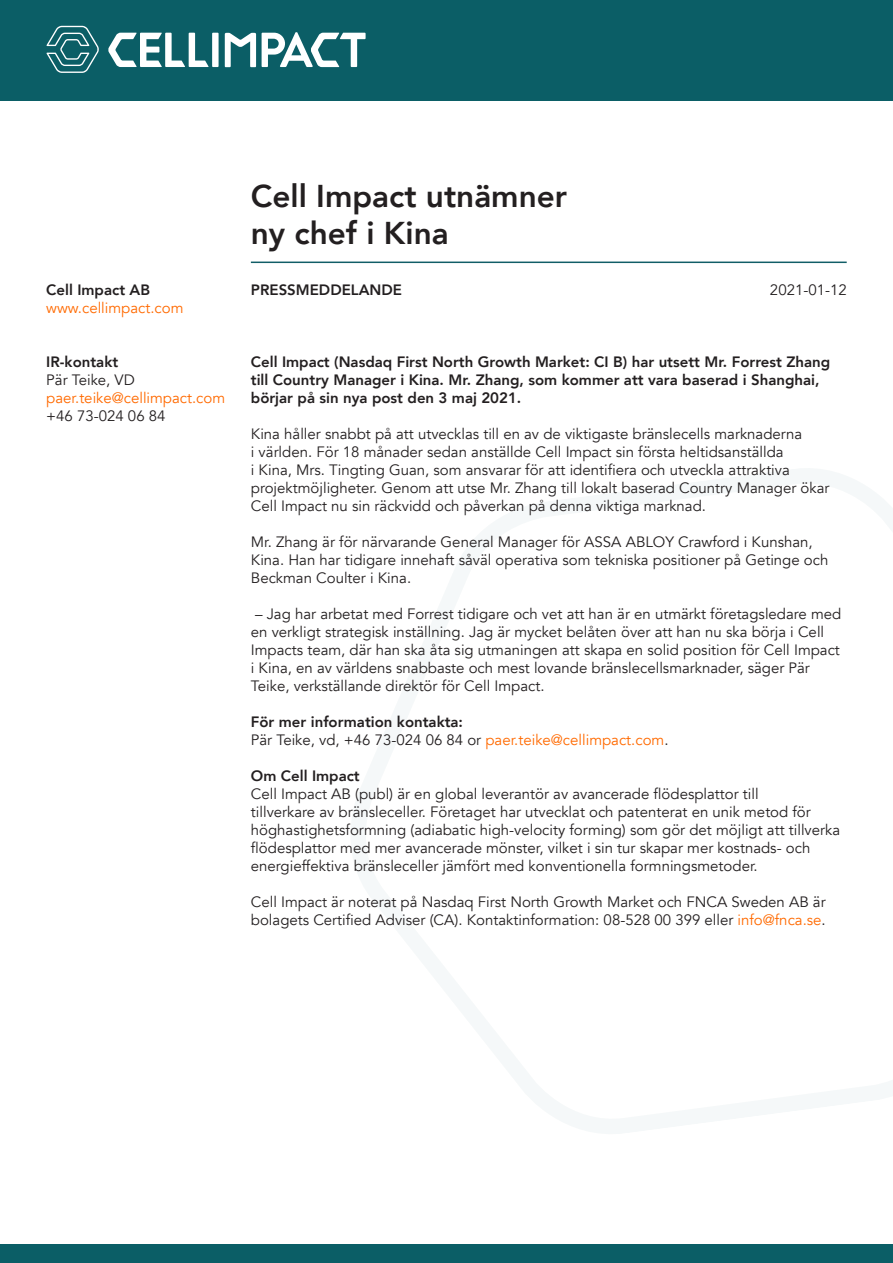
<style>
.page{position:relative;width:893px;height:1263px;background:#fff}
.page>*{position:absolute;margin:0;border:0;box-sizing:border-box;transform-origin:0 0}
.t1{font:800 31.5px/37.8px "Avenir";color:#231f20}
.Brödtext{font:15px/18px "Avenir";color:#231f20}
.t2{font:800 15px/18px "Avenir";color:#231f20}
.t3{font:15px "Avenir";color:#ff6a00}
.s1{color:#ff6a00}
</style>
<div class="page">
<hr style="left:251px;top:262px;width:596px;height:1px;background:#115e67">
<div style="left:0;top:0;width:893px;height:100px;background:#0b5e66"></div>
<div style="left:0;top:1245px;width:893px;height:18px;background:#0b5e66"></div>
<svg style="left:47px;top:26px;width:52px;height:47px"></svg>
<div style="left:212px;top:33px;width:7px;height:34px;background:#fff"></div>
<svg style="left:262px;top:32px;width:104px;height:35px"></svg>
<svg style="left:108px;top:33px;width:101px;height:34px"></svg>
<svg style="left:225px;top:33px;width:31px;height:34px"></svg>
<p class="t2" style="left:46px;top:281px;width:105px">Cell Impact AB</p>
<p class="t3" style="left:46px;top:299px;width:139px">www.cellimpact.com</p>
<p class="t2" style="left:46px;top:353px;width:73px">IR-kontakt</p>
<p class="Brödtext" style="left:46px;top:371px;width:90px">Pär Teike, VD</p>
<p class="t3" style="left:46px;top:389px;width:180px">paer.teike@cellimpact.com</p>
<p class="Brödtext" style="left:46px;top:407px;width:121px">+46 73-024 06 84</p>
<h1 class="t1" style="left:251px;top:177px;width:318px">Cell Impact utnämner ny chef i Kina</h1>
<p class="t2" style="left:251px;top:281px;width:153px">PRESSMEDDELANDE</p>
<p class="Brödtext" style="left:770px;top:281px;width:78px">2021-01-12</p>
<h2 class="t2" style="left:251px;top:353px;width:581px">Cell Impact (Nasdaq First North Growth Market: CI B) har utsett Mr. Forrest Zhang till Country Manager i Kina. Mr. Zhang, som kommer att vara baserad i Shanghai, börjar på sin nya post den 3 maj 2021.</h2>
<p class="Brödtext" style="left:251px;top:425px;width:580px">Kina håller snabbt på att utvecklas till en av de viktigaste bränslecells marknaderna<br>i världen. För 18 månader sedan anställde Cell Impact sin första heltidsanställda<br>i Kina, Mrs. Tingting Guan, som ansvarar för att identifiera och utveckla attraktiva projektmöjligheter. Genom att utse Mr. Zhang till lokalt baserad Country Manager ökar Cell Impact nu sin räckvidd och påverkan på denna viktiga marknad.</p>
<p class="Brödtext" style="left:251px;top:533px;width:579px">Mr. Zhang är för närvarande General Manager för ASSA ABLOY Crawford i Kunshan,<br>Kina. Han har tidigare innehaft såväl operativa som tekniska positioner på Getinge och<br>Beckman Coulter i Kina.</p>
<p class="Brödtext" style="left:251px;top:605px;width:592px">– Jag har arbetat med Forrest tidigare och vet att han är en utmärkt företagsledare med en verkligt strategisk inställning. Jag är mycket belåten över att han nu ska börja i Cell Impacts team, där han ska åta sig utmaningen att skapa en solid position för Cell Impact i Kina, en av världens snabbaste och mest lovande bränslecellsmarknader, säger Pär Teike, verkställande direktör för Cell Impact.</p>
<h2 class="t2" style="left:251px;top:713px;width:214px">För mer information kontakta:</h2>
<p class="Brödtext" style="left:251px;top:731px;width:419px">Pär Teike, vd, +46 73-024 06 84 or <span class="s1">paer.teike@cellimpact.com</span>.</p>
<h2 class="t2" style="left:251px;top:767px;width:110px">Om Cell Impact</h2>
<p class="Brödtext" style="left:251px;top:785px;width:591px">Cell Impact AB (publ) är en global leverantör av avancerade flödesplattor till<br>tillverkare av bränsleceller. Företaget har utvecklat och patenterat en unik metod för höghastighetsformning (adiabatic high-velocity forming) som gör det möjligt att tillverka flödesplattor med mer avancerade mönster, vilket i sin tur skapar mer kostnads- och energieffektiva bränsleceller jämfört med konventionella formningsmetoder.</p>
<p class="Brödtext" style="left:251px;top:893px;width:576px">Cell Impact är noterat på Nasdaq First North Growth Market och FNCA Sweden AB är bolagets Certified Adviser (CA). Kontaktinformation: 08-528 00 399 eller <span class="s1">info@fnca.se</span>.</p>
</div>
